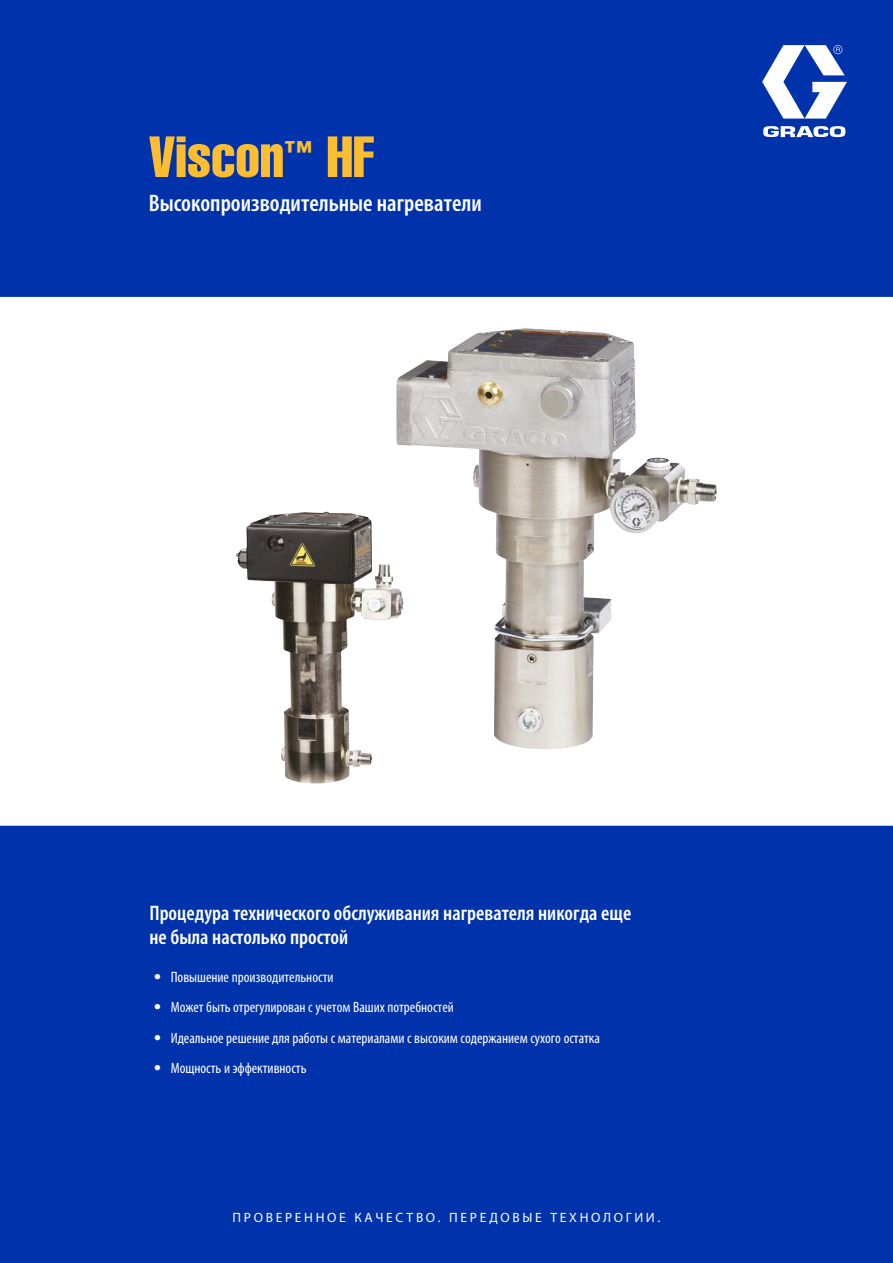
<style>
.page{position:relative;width:893px;height:1263px;background:#fff}
.page>*{position:absolute;margin:0;border:0;box-sizing:border-box;transform-origin:0 0}
.t1{font:57px "Helvetica LT Std Comp";color:#fcbd30}
.t2{font:600 condensed 24px "Myriad Pro";color:#fff}
.t3{font:600 condensed 21px/24px "Myriad Pro";color:#fff}
.t4{font:condensed 15px "Myriad Pro";color:#fff}
.t5{font:13.5px "Myriad Pro";letter-spacing:.2em;color:#fff}
.s1{font-family:"Helvetica Neue LT Std"}
</style>
<div class="page">
<div style="left:0;top:0;width:893px;height:298px;background:#0033ab"></div>
<div style="left:0;top:825px;width:893px;height:438px;background:#0033ab"></div>
<hr style="left:0;top:297px;width:893px;height:1px;background:#fff">
<svg style="left:762px;top:45px;width:85px;height:93px"></svg>
<hr style="left:0;top:824px;width:893px;height:2px;background:#fff">
<img style="left:396px;top:328px;width:321px;height:421px">
<img style="left:236px;top:511px;width:115px;height:272px">
<h1 class="t1" style="left:149px;top:121px;width:227px">Viscon<sup>™</sup> HF</h1>
<h2 class="t2" style="left:149px;top:188px;width:334px">Высокопроизводительные нагреватели</h2>
<h3 class="t3" style="left:149px;top:901px;width:483px">Процедура технического обслуживания нагревателя никогда еще не была настолько простой</h3>
<p class="t4" style="left:154px;top:968px;width:181px"><span class="s1">•</span> Повышение производительности</p>
<p class="t4" style="left:154px;top:998px;width:302px"><span class="s1">•</span> Может быть отрегулирован с учетом Ваших потребностей</p>
<p class="t4" style="left:154px;top:1029px;width:448px"><span class="s1">•</span> Идеальное решение для работы с материалами с высоким содержанием сухого остатка</p>
<p class="t4" style="left:154px;top:1059px;width:154px"><span class="s1">•</span> Мощность и эффективность</p>
<p class="t5" style="left:233px;top:1209px;width:429px">ПРОВЕРЕННОЕ КАЧЕСТВО. ПЕРЕДОВЫЕ ТЕХНОЛОГИИ.</p>
</div>
